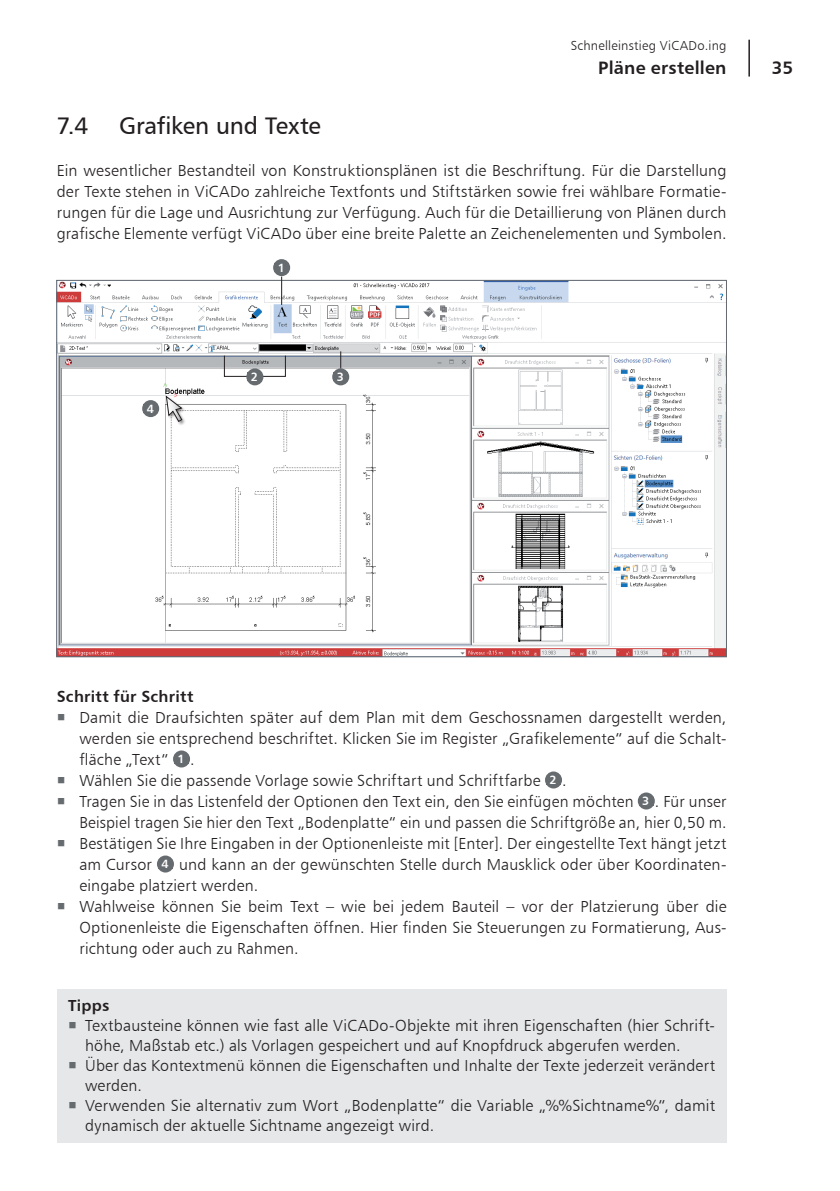
<style>
.page{position:relative;width:840px;height:1191px;background:#fff}
.page>*{position:absolute;margin:0;border:0;box-sizing:border-box;transform-origin:0 0}
.t1{font:24px "Humanist 777 BT Roman B";letter-spacing:-.01em;color:#231f20}
.t2{font:18px "Humanist 777 BT Bold B";letter-spacing:.01em;color:#231f20}
._5_Grundtext{font:16px/21px "Humanist 777 BT Light B";letter-spacing:.01em;color:#231f20}
._4_Zwischenüberschri{font:16px "Humanist 777 BT Bold B";letter-spacing:.015em;color:#231f20}
._7_Tipp_Überschrift{font:16px "Humanist 777 BT Bold B";letter-spacing:.01em;color:#231f20}
.t3{font:13px "Humanist 777 BT Light B";letter-spacing:.02em;color:#231f20}
.Zahlen{font:12px "Humanist 777 BT Bold B";color:#fff}
</style>
<div class="page">
<hr style="left:748px;top:40px;width:1px;height:37px;background:#231f20">
<img style="left:58px;top:282px;width:666px;height:373px">
<svg style="left:173px;top:750px;width:17px;height:17px"></svg>
<div style="left:174px;top:755px;width:14px;height:8px;background:#666b70"></div>
<svg style="left:544px;top:771px;width:17px;height:17px"></svg>
<div style="left:546px;top:776px;width:14px;height:8px;background:#666b70"></div>
<svg style="left:637px;top:792px;width:17px;height:17px"></svg>
<div style="left:639px;top:797px;width:14px;height:8px;background:#666b70"></div>
<svg style="left:157px;top:855px;width:17px;height:17px"></svg>
<div style="left:158px;top:860px;width:14px;height:8px;background:#666b70"></div>
<div style="left:57px;top:989px;width:669px;height:153px;background:#e6e7e9"></div>
<div style="left:273px;top:259px;width:17px;height:17px;background:#666b70;border-radius:50%"></div>
<div style="left:332px;top:368px;width:17px;height:17px;background:#666b70;border-radius:50%"></div>
<div style="left:142px;top:400px;width:17px;height:17px;background:#666b70;border-radius:50%"></div>
<svg style="left:281px;top:276px;width:1px;height:29px"></svg>
<div style="left:165px;top:396px;width:21px;height:30px;background:#231f20;opacity:.5"></div>
<svg style="left:166px;top:396px;width:16px;height:26px"></svg>
<svg style="left:340px;top:351px;width:1px;height:17px"></svg>
<div style="left:224px;top:355px;width:62px;height:22px;border:1px solid #231f20"></div>
<div style="left:246px;top:368px;width:17px;height:17px;background:#666b70;border-radius:50%"></div>
<p class="t3" style="left:570px;top:37px;width:157px">Schnelleinstieg ViCADo.ing</p>
<p class="t2" style="left:598px;top:56px;width:130px">Pläne erstellen</p>
<p class="t2" style="left:771px;top:56px;width:23px">35</p>
<p class="t1" style="left:57px;top:111px;width:33px">7.4</p>
<p class="t1" style="left:119px;top:111px;width:203px">Grafiken und Texte</p>
<p class="_5_Grundtext" style="left:57px;top:160px;width:671px;text-align:justify">Ein wesentlicher Bestandteil von Konstruktionsplänen ist die Beschriftung. Für die Darstellung der Texte stehen in ViCADo zahlreiche Textfonts und Stiftstärken sowie frei wählbare Formatie&shy;rungen für die Lage und Ausrichtung zur Verfügung. Auch für die Detaillierung von Plänen durch grafische Elemente verfügt ViCADo über eine breite Palette an Zeichenelementen und Symbolen.</p>
<p class="Zahlen" style="left:147px;top:401px;width:9px">4</p>
<p class="Zahlen" style="left:277px;top:260px;width:9px">1</p>
<p class="Zahlen" style="left:251px;top:369px;width:9px">2</p>
<p class="Zahlen" style="left:336px;top:369px;width:9px">3</p>
<p class="_4_Zwischenüberschri" style="left:57px;top:686px;width:138px">Schritt für Schritt</p>
<p class="_5_Grundtext" style="left:79px;top:706px;width:648px;text-align:justify">Damit die Draufsichten später auf dem Plan mit dem Geschossnamen dargestellt werden, werden sie entsprechend beschriftet. Klicken Sie im Register „Grafikelemente“ auf die Schalt&shy;fläche „Text“</p>
<p class="Zahlen" style="left:177px;top:751px;width:9px">1</p>
<p class="_5_Grundtext" style="left:190px;top:748px;width:6px">.</p>
<p class="_5_Grundtext" style="left:79px;top:769px;width:462px">Wählen Sie die passende Vorlage sowie Schriftart und Schriftfarbe</p>
<p class="Zahlen" style="left:549px;top:772px;width:9px">2</p>
<p class="_5_Grundtext" style="left:561px;top:769px;width:6px">.</p>
<p class="_5_Grundtext" style="left:79px;top:790px;width:555px">Tragen Sie in das Listenfeld der Optionen den Text ein, den Sie einfügen möchten</p>
<p class="Zahlen" style="left:642px;top:793px;width:9px">3</p>
<p class="_5_Grundtext" style="left:79px;top:790px;width:648px;text-align:right">. Für unser<br>Beispiel tragen Sie hier den Text „Bodenplatte“ ein und passen die Schriftgröße an, hier 0,50 m.</p>
<p class="_5_Grundtext" style="left:79px;top:832px;width:648px">Bestätigen Sie Ihre Eingaben in der Optionenleiste mit [Enter]. Der eingestellte Text hängt jetzt am Cursor</p>
<p class="_5_Grundtext" style="left:79px;top:853px;width:648px;text-indent:100px">und kann an der gewünschten Stelle durch Mausklick oder über Koordinaten&shy;eingabe platziert werden.</p>
<p class="_5_Grundtext" style="left:79px;top:895px;width:648px;text-align:justify">Wahlweise können Sie beim Text – wie bei jedem Bauteil – vor der Platzierung über die Optionenleiste die Eigenschaften öffnen. Hier finden Sie Steuerungen zu Formatierung, Aus&shy;richtung oder auch zu Rahmen.</p>
<p class="Zahlen" style="left:161px;top:856px;width:9px">4</p>
<p class="_7_Tipp_Überschrift" style="left:68px;top:995px;width:43px">Tipps</p>
<p class="_5_Grundtext" style="left:85px;top:1015px;width:629px;line-height:20px">Textbausteine können wie fast alle ViCADo-Objekte mit ihren Eigenschaften (hier Schrift&shy;höhe, Maßstab etc.) als Vorlagen gespeichert und auf Knopfdruck abgerufen werden.</p>
<p class="_5_Grundtext" style="left:85px;top:1055px;width:631px;line-height:20px">Über das Kontextmenü können die Eigenschaften und Inhalte der Texte jederzeit verändert werden.</p>
<p class="_5_Grundtext" style="left:85px;top:1095px;width:631px;line-height:20px">Verwenden Sie alternativ zum Wort „Bodenplatte“ die Variable „%%Sichtname%“, damit dynamisch der aktuelle Sichtname angezeigt wird.</p>
</div>
